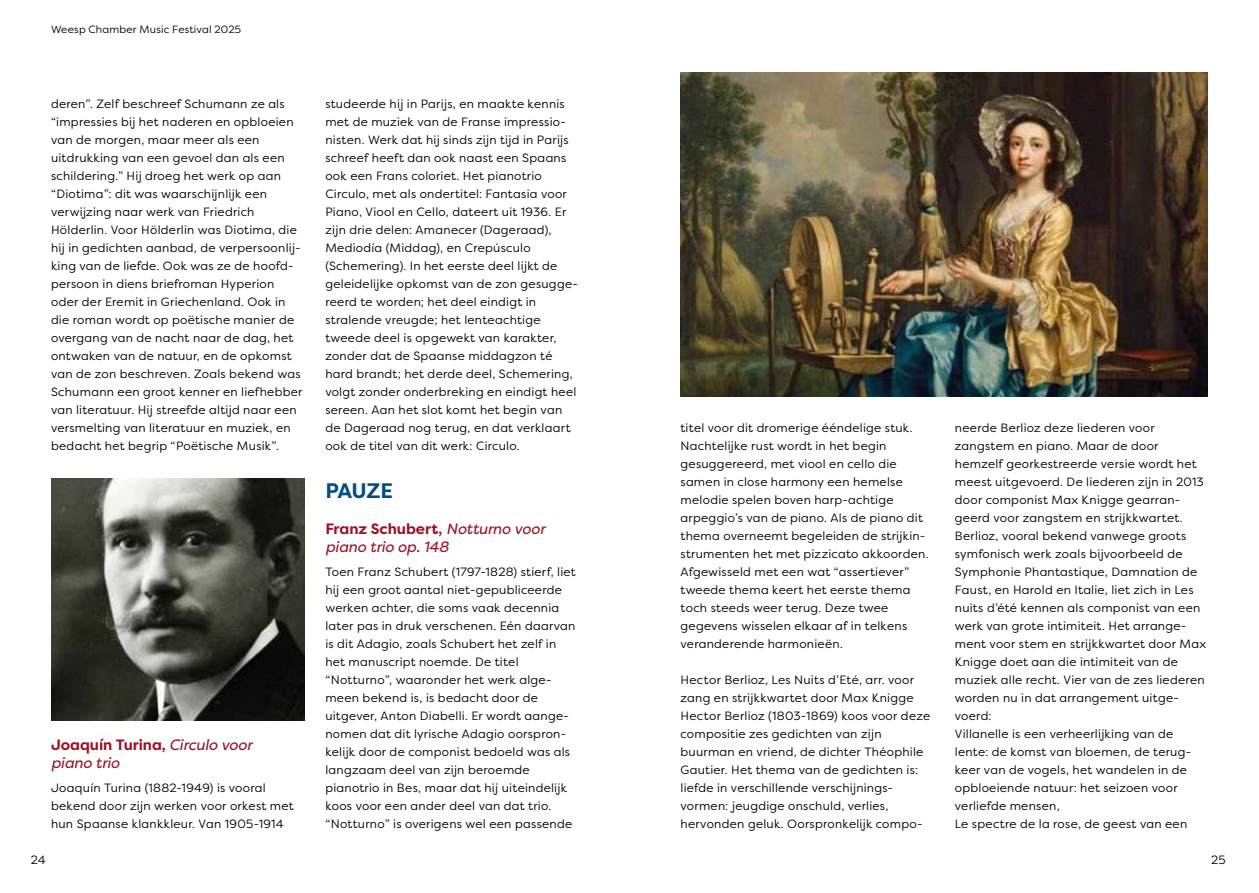
<style>
.page{position:relative;width:1259px;height:893px;background:#fff}
.page>*{position:absolute;margin:0;border:0;box-sizing:border-box;transform-origin:0 0}
.t1{font:700 21px "Filson Pro";letter-spacing:-.03em;color:#004f84}
.t2{font:italic 15px/18px "Filson Pro";letter-spacing:-.01em;color:#9c1328}
.t3{font:12px/18px "Filson Pro";letter-spacing:.025em;color:#000}
.t4{font:10.5px "Filson Pro";letter-spacing:.015em;color:#000}
.s1{font-weight:700;font-style:normal}
</style>
<div class="page">
<img style="left:51px;top:478px;width:253px;height:242px">
<img style="left:680px;top:72px;width:528px;height:324px">
<p class="t4" style="left:51px;top:22px;width:192px">Weesp Chamber Music Festival 2025</p>
<p class="t3" style="left:51px;top:94px;width:253px">deren”. Zelf beschreef Schumann ze als “impressies bij het naderen en opbloeien van de morgen, maar meer als een uitdrukking van een gevoel dan als een schildering.” Hij droeg het werk op aan “Diotima”: dit was waarschijnlijk een verwijzing naar werk van Friedrich Hölderlin. Voor Hölderlin was Diotima, die hij in gedichten aanbad, de verpersoonlij&shy;king van de liefde. Ook was ze de hoofd&shy;persoon in diens briefroman Hyperion oder der Eremit in Griechenland. Ook in die roman wordt op poëtische manier de overgang van de nacht naar de dag, het ontwaken van de natuur, en de opkomst van de zon beschreven. Zoals bekend was Schumann een groot kenner en liefhebber van literatuur. Hij streefde altijd naar een versmelting van literatuur en muziek, en bedacht het begrip “Poëtische Musik”.</p>
<p class="t2" style="left:51px;top:736px;width:203px"><span class="s1">Joaquín Turina,</span> Circulo voor piano trio</p>
<p class="t3" style="left:51px;top:778px;width:244px">Joaquín Turina (1882-1949) is vooral bekend door zijn werken voor orkest met hun Spaanse klankkleur. Van 1905-1914</p>
<p class="t3" style="left:325px;top:94px;width:254px">studeerde hij in Parijs, en maakte kennis met de muziek van de Franse impressio&shy;nisten. Werk dat hij sinds zijn tijd in Parijs schreef heeft dan ook naast een Spaans ook een Frans coloriet. Het pianotrio Circulo, met als ondertitel: Fantasia voor Piano, Viool en Cello, dateert uit 1936. Er zijn drie delen: Amanecer (Dageraad), Mediodía (Middag), en Crepúsculo (Schemering). In het eerste deel lijkt de geleidelijke opkomst van de zon gesugge&shy;reerd te worden; het deel eindigt in stralende vreugde; het lenteachtige tweede deel is opgewekt van karakter, zonder dat de Spaanse middagzon té hard brandt; het derde deel, Schemering, volgt zonder onderbreking en eindigt heel sereen. Aan het slot komt het begin van de Dageraad nog terug, en dat verklaart ook de titel van dit werk: Circulo.</p>
<h1 class="t1" style="left:325px;top:477px;width:69px">PAUZE</h1>
<p class="t2" style="left:325px;top:520px;width:221px"><span class="s1">Franz Schubert,</span> Notturno voor piano trio op. 148</p>
<p class="t3" style="left:325px;top:562px;width:252px">Toen Franz Schubert (1797-1828) stierf, liet hij een groot aantal niet-gepubliceerde werken achter, die soms vaak decennia later pas in druk verschenen. Eén daarvan is dit Adagio, zoals Schubert het zelf in het manuscript noemde. De titel “Notturno”, waaronder het werk alge&shy;meen bekend is, is bedacht door de uitgever, Anton Diabelli. Er wordt aange&shy;nomen dat dit lyrische Adagio oorspron&shy;kelijk door de componist bedoeld was als langzaam deel van zijn beroemde pianotrio in Bes, maar dat hij uiteindelijk koos voor een ander deel van dat trio. “Notturno” is overigens wel een passende</p>
<p class="t3" style="left:680px;top:418px;width:249px">titel voor dit dromerige ééndelige stuk.<br>Nachtelijke rust wordt in het begin gesuggereerd, met viool en cello die samen in close harmony een hemelse melodie spelen boven harp-achtige arpeggio’s van de piano. Als de piano dit thema overneemt begeleiden de strijkin&shy;strumenten het met pizzicato akkoorden.<br>Afgewisseld met een wat “assertiever” tweede thema keert het eerste thema toch steeds weer terug. Deze twee gegevens wisselen elkaar af in telkens veranderende harmonieën.</p>
<p class="t3" style="left:680px;top:670px;width:251px">Hector Berlioz, Les Nuits d’Eté, arr. voor zang en strijkkwartet door Max Knigge Hector Berlioz (1803-1869) koos voor deze compositie zes gedichten van zijn buurman en vriend, de dichter Théophile Gautier. Het thema van de gedichten is: liefde in verschillende verschijnings&shy;vormen: jeugdige onschuld, verlies, hervonden geluk. Oorspronkelijk compo-</p>
<p class="t3" style="left:955px;top:418px;width:253px">neerde Berlioz deze liederen voor zangstem en piano. Maar de door hemzelf georkestreerde versie wordt het meest uitgevoerd. De liederen zijn in 2013 door componist Max Knigge gearran&shy;geerd voor zangstem en strijkkwartet.<br>Berlioz, vooral bekend vanwege groots symfonisch werk zoals bijvoorbeeld de Symphonie Phantastique, Damnation de Faust, en Harold en Italie, liet zich in Les nuits d’été kennen als componist van een werk van grote intimiteit. Het arrange&shy;ment voor stem en strijkkwartet door Max Knigge doet aan die intimiteit van de muziek alle recht. Vier van de zes liederen worden nu in dat arrangement uitge&shy;voerd:<br>Villanelle is een verheerlijking van de lente: de komst van bloemen, de terug&shy;keer van de vogels, het wandelen in de opbloeiende natuur: het seizoen voor verliefde mensen,<br>Le spectre de la rose, de geest van een</p>
<p class="t3" style="left:31px;top:851px;width:17px">24</p>
<p class="t3" style="left:1211px;top:851px;width:16px">25</p>
</div>
